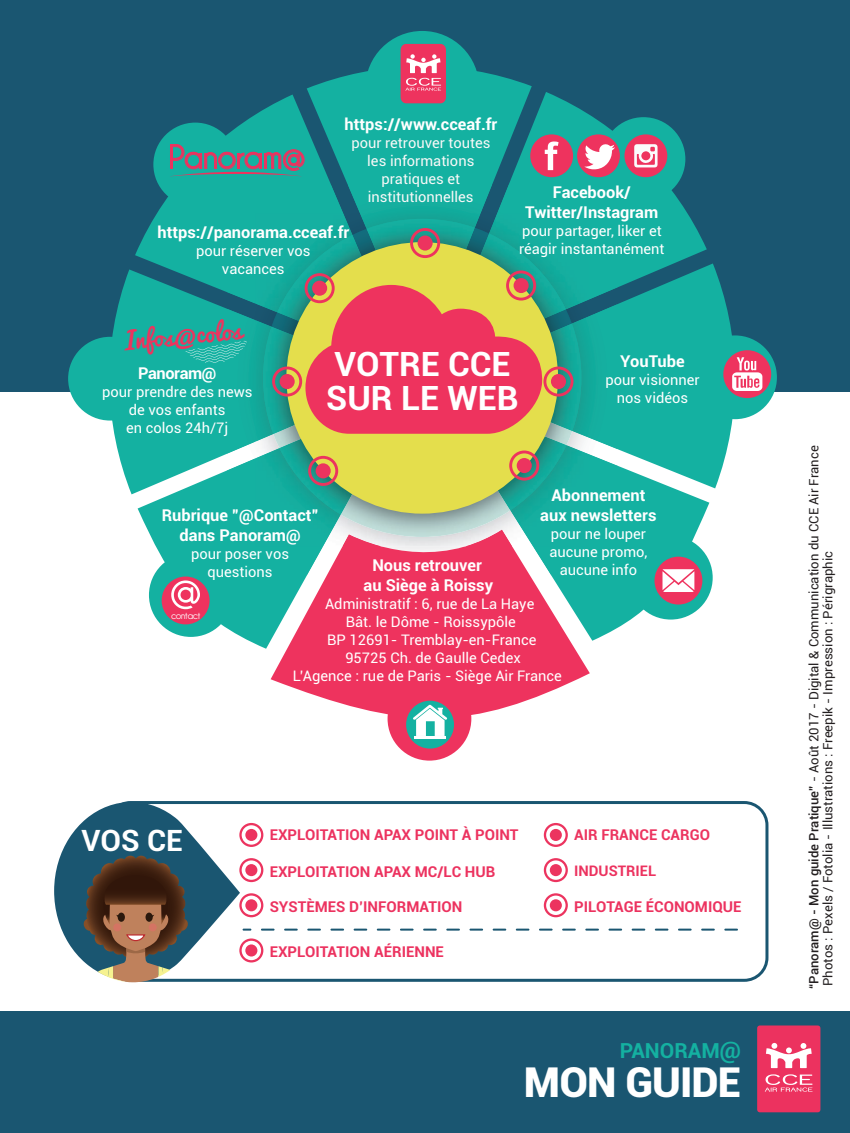
<style>
.page{position:relative;width:850px;height:1133px;background:#fff}
.page>*{position:absolute;margin:0;border:0;box-sizing:border-box;transform-origin:0 0}
.t1{font:900 41.6px "Roboto";letter-spacing:-.02em;color:#fff}
.t2{font:700 33.8px/33.8px "Roboto";color:#fff}
.t3{font:700 32.2px "Caviar Dreams";letter-spacing:-.05em;color:#ee335e}
.t4{font:700 29.6px "Roboto";color:#fff}
.t5{font:23.8px "Pacifico";color:#ee335e}
.t6{font:700 21px "Roboto";color:#14b1a1}
.t7{font:700 16.4px/19.6px "Roboto";color:#fff;text-align:center}
.t8{font:700 16.4px "Roboto";letter-spacing:-.025em;color:#fff}
.t9{font:700 15px "Roboto";color:#ec325f}
.t10{font:700 15px "Roboto";color:#ec345f}
.t11{font:14.6px/18px "Roboto";color:#fff;text-align:center}
.t12{font:14.6px/18px "Roboto";color:#f7f8f7;text-align:center}
.t13{font:700 14.6px "Roboto";color:#ec325f}
.t14{font:13px/14px "Roboto";color:#231f20}
.t15{font:700 9.4px "Caviar Dreams";letter-spacing:-.07em;color:#fff}
.s1{font-size:20.8px}
.s2{font-size:23.6px}
.s3{font-weight:500}
</style>
<div class="page">
<svg style="left:124px;top:801px;width:644px;height:181px"></svg>
<div style="left:0;top:0;width:849px;height:392px;background:#1a5671"></div>
<div style="left:0;top:1011px;width:849px;height:122px;background:#1a5671"></div>
<svg style="left:531px;top:92px;width:175px;height:171px;fill:#14b1a1"></svg>
<svg style="left:101px;top:269px;width:126px;height:225px;fill:#14b1a1"></svg>
<svg style="left:135px;top:95px;width:171px;height:270px;fill:#14b1a1"></svg>
<svg style="left:138px;top:393px;width:132px;height:256px;fill:#14b1a1"></svg>
<svg style="left:589px;top:488px;width:120px;height:153px;fill:#14b1a1"></svg>
<svg style="left:617px;top:263px;width:126px;height:225px;fill:#14b1a1"></svg>
<svg style="left:306px;top:59px;width:225px;height:126px;fill:#14b1a1"></svg>
<img style="left:227px;top:304px;width:28px;height:5px">
<img style="left:227px;top:309px;width:28px;height:145px">
<div style="left:227px;top:185px;width:116px;height:119px;background:#14b1a1"></div>
<div style="left:227px;top:458px;width:43px;height:117px;background:#14b1a1"></div>
<div style="left:589px;top:454px;width:28px;height:121px;background:#14b1a1"></div>
<div style="left:497px;top:185px;width:120px;height:114px;background:#14b1a1"></div>
<img style="left:589px;top:304px;width:28px;height:145px">
<img style="left:348px;top:185px;width:144px;height:28px">
<svg style="left:270px;top:546px;width:319px;height:187px;fill:#ee335e"></svg>
<img style="left:255px;top:312px;width:16px;height:8px">
<img style="left:255px;top:320px;width:18px;height:121px">
<div style="left:255px;top:213px;width:95px;height:99px;background:#15b0a1"></div>
<img style="left:255px;top:448px;width:74px;height:98px">
<div style="left:527px;top:445px;width:62px;height:101px;background:#15b0a1"></div>
<div style="left:491px;top:213px;width:98px;height:93px;background:#15b0a1"></div>
<img style="left:572px;top:316px;width:17px;height:122px">
<img style="left:360px;top:213px;width:120px;height:15px">
<img style="left:273px;top:434px;width:299px;height:103px">
<img style="left:271px;top:228px;width:300px;height:99px">
<img style="left:474px;top:233px;width:91px;height:37px">
<img style="left:263px;top:327px;width:9px;height:107px">
<img style="left:277px;top:235px;width:89px;height:35px">
<img style="left:279px;top:434px;width:129px;height:80px">
<img style="left:457px;top:434px;width:109px;height:76px">
<img style="left:573px;top:324px;width:8px;height:107px">
<img style="left:366px;top:219px;width:108px;height:35px">
<img style="left:342px;top:530px;width:170px;height:16px">
<div style="left:286px;top:242px;width:272px;height:272px;background:#e4de4c;border-radius:50%"></div>
<div style="left:365px;top:31px;width:114px;height:114px;background:#14b1a1;border-radius:50%"></div>
<div style="left:387px;top:677px;width:84px;height:83px;background:#ee335e;border-radius:50%"></div>
<div style="left:601px;top:117px;width:84px;height:84px;background:#14b1a1;border-radius:50%"></div>
<div style="left:153px;top:123px;width:84px;height:83px;background:#14b1a1;border-radius:50%"></div>
<div style="left:628px;top:536px;width:84px;height:83px;background:#14b1a1;border-radius:50%"></div>
<div style="left:149px;top:553px;width:84px;height:84px;background:#14b1a1;border-radius:50%"></div>
<div style="left:68px;top:337px;width:84px;height:83px;background:#14b1a1;border-radius:50%"></div>
<div style="left:693px;top:335px;width:83px;height:84px;background:#14b1a1;border-radius:50%"></div>
<svg style="left:170px;top:144px;width:135px;height:32px"></svg>
<div style="left:400px;top:44px;width:46px;height:59px;background:#ee335e;border-radius:6px"></div>
<svg style="left:405px;top:54px;width:36px;height:37px"></svg>
<svg style="left:185px;top:341px;width:62px;height:22px"></svg>
<div style="left:577px;top:134px;width:42px;height:43px;background:#ee335e;border-radius:50%"></div>
<svg style="left:584px;top:144px;width:31px;height:26px"></svg>
<div style="left:530px;top:134px;width:43px;height:43px;background:#ee335e;border-radius:50%"></div>
<svg style="left:544px;top:141px;width:14px;height:29px"></svg>
<div style="left:624px;top:134px;width:43px;height:43px;background:#ee335e;border-radius:50%"></div>
<svg style="left:634px;top:144px;width:23px;height:23px"></svg>
<div style="left:723px;top:350px;width:48px;height:48px;background:#ee335e;border-radius:50%"></div>
<svg style="left:732px;top:357px;width:30px;height:34px"></svg>
<div style="left:162px;top:576px;width:47px;height:48px;background:#ee335e;border-radius:50%"></div>
<svg style="left:171px;top:580px;width:29px;height:29px"></svg>
<div style="left:654px;top:557px;width:48px;height:47px;background:#ee335e;border-radius:50%"></div>
<svg style="left:662px;top:569px;width:32px;height:23px"></svg>
<div style="left:406px;top:701px;width:48px;height:47px;background:#14b1a1;border-radius:50%"></div>
<svg style="left:413px;top:705px;width:34px;height:31px"></svg>
<hr style="left:414px;top:736px;width:31px;height:3px;background:#fff">
<svg style="left:757px;top:1025px;width:63px;height:87px"></svg>
<svg style="left:308px;top:456px;width:30px;height:30px"></svg>
<svg style="left:543px;top:823px;width:24px;height:24px"></svg>
<svg style="left:543px;top:858px;width:24px;height:24px"></svg>
<svg style="left:543px;top:893px;width:24px;height:24px"></svg>
<svg style="left:724px;top:928px;width:13px;height:2px"></svg>
<svg style="left:701px;top:928px;width:13px;height:2px"></svg>
<svg style="left:678px;top:928px;width:13px;height:2px"></svg>
<svg style="left:654px;top:928px;width:14px;height:2px"></svg>
<svg style="left:631px;top:928px;width:14px;height:2px"></svg>
<svg style="left:608px;top:928px;width:14px;height:2px"></svg>
<svg style="left:585px;top:928px;width:13px;height:2px"></svg>
<svg style="left:562px;top:928px;width:13px;height:2px"></svg>
<svg style="left:539px;top:928px;width:13px;height:2px"></svg>
<svg style="left:515px;top:928px;width:14px;height:2px"></svg>
<svg style="left:492px;top:928px;width:14px;height:2px"></svg>
<svg style="left:469px;top:928px;width:14px;height:2px"></svg>
<svg style="left:446px;top:928px;width:14px;height:2px"></svg>
<svg style="left:423px;top:928px;width:13px;height:2px"></svg>
<svg style="left:400px;top:928px;width:13px;height:2px"></svg>
<svg style="left:377px;top:928px;width:13px;height:2px"></svg>
<svg style="left:353px;top:928px;width:14px;height:2px"></svg>
<svg style="left:330px;top:928px;width:14px;height:2px"></svg>
<svg style="left:307px;top:928px;width:14px;height:2px"></svg>
<svg style="left:284px;top:928px;width:14px;height:2px"></svg>
<svg style="left:54px;top:802px;width:220px;height:180px"></svg>
<svg style="left:410px;top:228px;width:30px;height:30px"></svg>
<svg style="left:272px;top:270px;width:301px;height:164px"></svg>
<svg style="left:509px;top:450px;width:30px;height:30px"></svg>
<p class="t7" style="left:344px;top:114px;width:154px">https://www.cceaf.fr</p>
<p class="t12" style="left:351px;top:133px;width:140px">pour retrouver toutes les informations pratiques et institutionnelles</p>
<p class="t7" style="left:157px;top:222px;width:193px">https://panorama.cceaf.fr</p>
<p class="t11" style="left:196px;top:241px;width:116px">pour réserver vos vacances</p>
<h3 class="t3" style="left:168px;top:139px;width:139px">Panoram@</h3>
<p class="t7" style="left:525px;top:182px;width:134px">Facebook/<br>Twitter/Instagram</p>
<p class="t11" style="left:519px;top:221px;width:147px;text-align:left">pour partager, liker et réagir instantanément</p>
<h3 class="t5" style="left:124px;top:328px;width:119px;rotate:-5deg">Infos<span class="s1">@</span>colos</h3>
<p class="t8" style="left:138px;top:361px;width:80px">Panoram@</p>
<p class="t11" style="left:102px;top:382px;width:152px">pour prendre des news de vos enfants<br>en colos 24h/7j</p>
<h2 class="t2" style="left:326px;top:346px;width:194px">VOTRE CCE<br>SUR LE WEB</h2>
<p class="t7" style="left:620px;top:351px;width:66px">YouTube</p>
<p class="t11" style="left:605px;top:370px;width:96px">pour visionner nos vidéos</p>
<p class="t7" style="left:540px;top:485px;width:118px">Abonnement aux newsletters</p>
<p class="t11" style="left:549px;top:524px;width:100px">pour ne louper aucune promo, aucune info</p>
<p class="t7" style="left:162px;top:505px;width:158px">Rubrique ”@Contact” dans Panoram@</p>
<p class="t11" style="left:191px;top:544px;width:99px">pour poser vos questions</p>
<p class="t7" style="left:363px;top:555px;width:131px">Nous retrouver au Siège à Roissy</p>
<p class="t11" style="left:325px;top:594px;width:211px">Administratif : 6, rue de La Haye</p>
<p class="t11" style="left:345px;top:612px;width:171px">Bât. le Dôme - Roissypôle</p>
<p class="t11" style="left:327px;top:630px;width:211px">BP 12691- Tremblay-en-France</p>
<p class="t11" style="left:345px;top:648px;width:177px">95725 Ch. de Gaulle Cedex</p>
<p class="t11" style="left:293px;top:666px;width:271px">L’Agence : rue de Paris - Siège Air France</p>
<p class="t15" style="left:171px;top:610px;width:31px">contact</p>
<h3 class="t4" style="left:82px;top:820px;width:103px">VOS CE</h3>
<p class="t9" style="left:270px;top:824px;width:250px">EXPLOITATION APAX POINT À POINT</p>
<p class="t9" style="left:269px;top:861px;width:227px">EXPLOITATION APAX MC/LC HUB</p>
<p class="t9" style="left:270px;top:896px;width:194px">SYSTÈMES D’INFORMATION</p>
<p class="t9" style="left:574px;top:896px;width:169px">PILOTAGE ÉCONOMIQUE</p>
<p class="t10" style="left:574px;top:824px;width:137px">AIR FRANCE CARGO</p>
<p class="t13" style="left:574px;top:860px;width:83px">INDUSTRIEL</p>
<p class="t9" style="left:270px;top:941px;width:176px">EXPLOITATION AÉRIENNE</p>
<h3 class="t6" style="left:619px;top:1035px;width:123px">PANORAM<span class="s2">@</span></h3>
<h1 class="t1" style="left:524px;top:1053px;width:219px">MON GUIDE</h1>
<p class="t14" style="left:806px;top:989px;width:545px;rotate:-90deg"><span class="s3">“Panoram@ - Mon guide Pratique”</span> - Août 2017 - Digital &amp; Communication du CCE Air France<br>Photos : Pexels / Fotolia - Illustrations : Freepik - Impression : Périgraphic</p>
</div>
